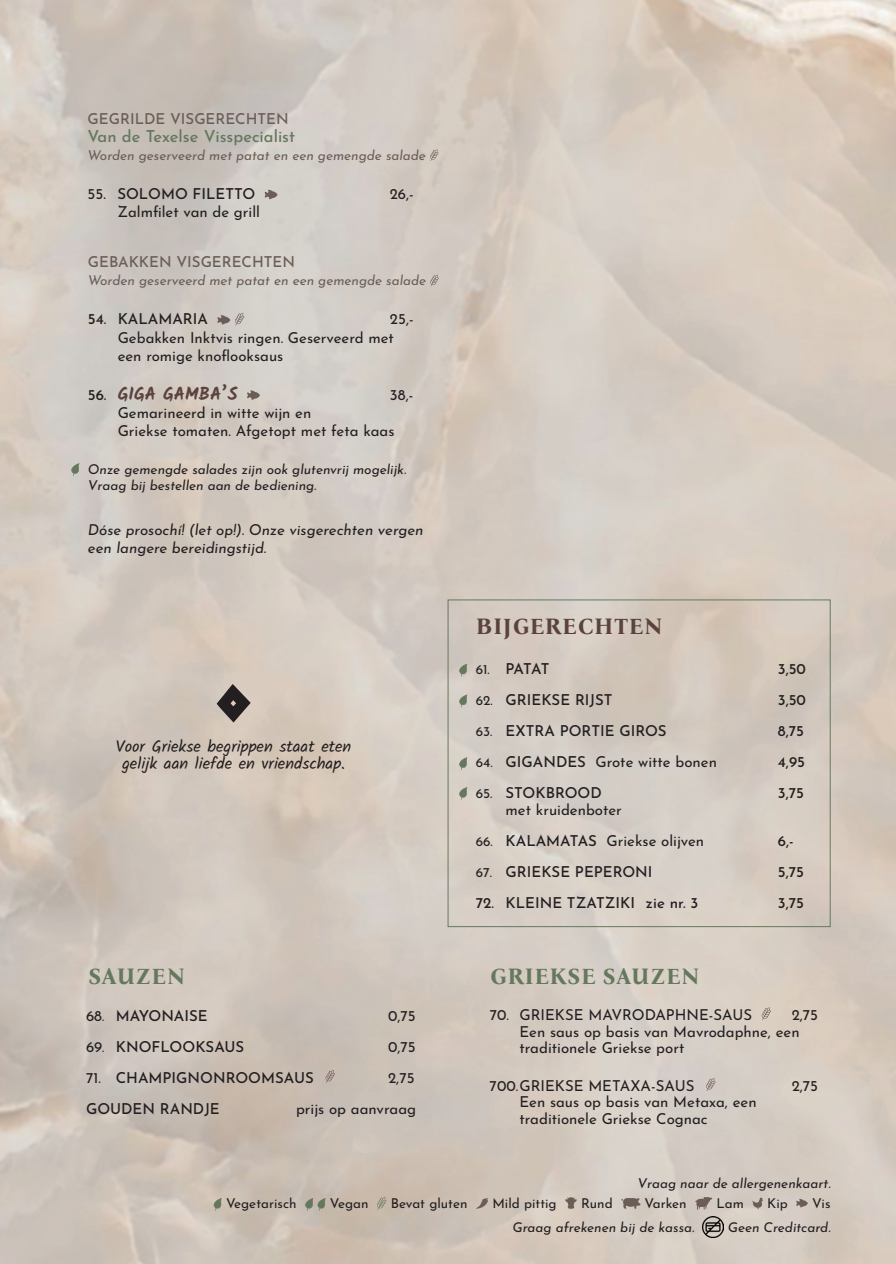
<style>
.page{position:relative;width:896px;height:1264px;background:#fff}
.page>*{position:absolute;margin:0;border:0;box-sizing:border-box;transform-origin:0 0}
.t1{font:700 22.5px "Bona Nova";letter-spacing:.04em;color:#65785e}
.t2{font:700 22.5px "Bona Nova";letter-spacing:.04em;color:#5b423e}
.t3{font:700 18px "Kalam";color:#5b423e}
.t4{font:16.5px/16.5px "Kalam";color:#231f20;text-align:center}
.t5{font:500 16.5px "Josefin Sans";color:#65785e}
.t6{font:15px/18px "Josefin Sans";color:#231f20}
.t7{font:500 15px "Josefin Sans";color:#231f20}
.t8{font:italic 15px/18px "Josefin Sans";color:#231f20}
.t9{font:500 15px "Josefin Sans";color:#6c5e57}
.t10{font:italic 13.5px/16.5px "Josefin Sans";color:#231f20}
.t11{font:italic 13.5px "Josefin Sans";color:#6c5e57}
.t12{font:13.5px "Josefin Sans";color:#231f20}
.s1{font-weight:400}
.s2{font-family:"Josefin Sans";font-weight:500;font-size:15px;color:#231f20}
.s3{font-weight:400;font-size:13.5px}
.s4{font-size:13.5px}
.s5{font-weight:500}
</style>
<div class="page">
<img style="left:0;top:0;width:896px;height:1264px">
<svg style="left:430px;top:149px;width:8px;height:12px"></svg>
<svg style="left:265px;top:190px;width:12px;height:9px"></svg>
<svg style="left:430px;top:275px;width:9px;height:11px"></svg>
<svg style="left:217px;top:313px;width:27px;height:13px"></svg>
<svg style="left:247px;top:390px;width:13px;height:10px"></svg>
<svg style="left:325px;top:1070px;width:10px;height:13px"></svg>
<svg style="left:761px;top:1007px;width:10px;height:13px"></svg>
<svg style="left:706px;top:1078px;width:9px;height:13px"></svg>
<svg style="left:213px;top:1198px;width:9px;height:13px"></svg>
<svg style="left:305px;top:1198px;width:20px;height:13px"></svg>
<svg style="left:377px;top:1197px;width:9px;height:13px"></svg>
<svg style="left:476px;top:1198px;width:12px;height:10px"></svg>
<svg style="left:565px;top:1197px;width:11px;height:11px"></svg>
<svg style="left:621px;top:1198px;width:19px;height:10px"></svg>
<svg style="left:695px;top:1197px;width:17px;height:13px"></svg>
<svg style="left:752px;top:1197px;width:11px;height:12px"></svg>
<svg style="left:796px;top:1199px;width:11px;height:8px"></svg>
<img style="left:702px;top:1216px;width:21px;height:21px">
<svg style="left:217px;top:684px;width:34px;height:38px"></svg>
<svg style="left:459px;top:664px;width:8px;height:12px"></svg>
<svg style="left:459px;top:694px;width:8px;height:13px"></svg>
<svg style="left:459px;top:757px;width:8px;height:13px"></svg>
<svg style="left:459px;top:787px;width:8px;height:13px"></svg>
<svg style="left:71px;top:463px;width:8px;height:13px"></svg>
<div style="left:447px;top:599px;width:383px;height:328px;border:1px solid #65785e"></div>
<p class="t9" style="left:88px;top:107px;width:202px">GEGRILDE VISGERECHTEN</p>
<p class="t5" style="left:88px;top:124px;width:209px">Van de Texelse Visspecialist</p>
<p class="t11" style="left:88px;top:144px;width:340px">Worden geserveerd met patat en een gemengde salade</p>
<p class="t7" style="left:88px;top:183px;width:169px"><span class="s1">55</span>. SOLOMO FILETTO</p>
<p class="t6" style="left:389px;top:184px;width:25px">26,-</p>
<p class="t6" style="left:117px;top:202px;width:144px">Zalmfilet van de grill</p>
<p class="t9" style="left:88px;top:251px;width:208px">GEBAKKEN VISGERECHTEN</p>
<p class="t11" style="left:88px;top:269px;width:340px">Worden geserveerd met patat en een gemengde salade</p>
<p class="t7" style="left:88px;top:308px;width:122px">54. KALAMARIA</p>
<p class="t6" style="left:118px;top:309px;width:297px;text-indent:272px">25,-<br>Gebakken Inktvis ringen. Geserveerd met een romige knoflooksaus</p>
<p class="t3" style="left:88px;top:383px;width:151px"><span class="s2">56.</span> GIGA GAMBA’S</p>
<p class="t6" style="left:390px;top:384px;width:25px">38,-</p>
<p class="t6" style="left:118px;top:402px;width:278px">Gemarineerd in witte wijn en<br>Griekse tomaten. Afgetopt met feta kaas</p>
<p class="t10" style="left:88px;top:459px;width:320px">Onze gemengde salades zijn ook glutenvrij mogelijk.<br>Vraag bij bestellen aan de bediening.</p>
<p class="t8" style="left:88px;top:518px;width:337px">Dóse prosochí! (let op!). Onze visgerechten vergen een langere bereidingstijd.</p>
<p class="t4" style="left:116px;top:739px;width:237px">Voor Griekse begrippen staat eten gelijk aan liefde en vriendschap.</p>
<h1 class="t1" style="left:88px;top:958px;width:98px">SAUZEN</h1>
<p class="t7" style="left:86px;top:1004px;width:123px"><span class="s1">68</span><span class="s3">.</span> MAYONAISE</p>
<p class="t6" style="left:388px;top:1005px;width:29px">0,75</p>
<p class="t7" style="left:86px;top:1035px;width:160px"><span class="s1">69</span><span class="s3">.</span> KNOFLOOKSAUS</p>
<p class="t6" style="left:388px;top:1036px;width:29px">0,75</p>
<p class="t7" style="left:86px;top:1066px;width:229px"><span class="s1">71.</span> CHAMPIGNONROOMSAUS</p>
<p class="t6" style="left:388px;top:1067px;width:28px">2,75</p>
<p class="t7" style="left:86px;top:1097px;width:135px">GOUDEN RANDJE</p>
<p class="t6" style="left:296px;top:1098px;width:121px">prijs op aanvraag</p>
<h1 class="t2" style="left:476px;top:608px;width:187px">BIJGERECHTEN</h1>
<p class="t7" style="left:476px;top:658px;width:75px"><span class="s3">61.</span> PATAT</p>
<p class="t7" style="left:777px;top:658px;width:30px">3,50</p>
<p class="t7" style="left:476px;top:689px;width:138px"><span class="s3">62.</span> GRIEKSE RIJST</p>
<p class="t7" style="left:777px;top:689px;width:30px">3,50</p>
<p class="t7" style="left:476px;top:720px;width:192px"><span class="s3">63.</span> EXTRA PORTIE GIROS</p>
<p class="t7" style="left:777px;top:720px;width:28px">8,75</p>
<p class="t6" style="left:476px;top:752px;width:243px"><span class="s4">64.</span> <span class="s5">GIGANDES</span> Grote witte bonen</p>
<p class="t7" style="left:777px;top:751px;width:29px">4,95</p>
<p class="t7" style="left:476px;top:782px;width:127px"><span class="s3">65.</span> STOKBROOD</p>
<p class="t7" style="left:777px;top:782px;width:28px">3,75</p>
<p class="t6" style="left:505px;top:799px;width:118px">met kruidenboter</p>
<p class="t6" style="left:476px;top:830px;width:230px"><span class="s4">66.</span> <span class="s5">KALAMATAS</span> Griekse olijven</p>
<p class="t7" style="left:777px;top:829px;width:17px">6,-</p>
<p class="t7" style="left:476px;top:860px;width:178px"><span class="s3">67.</span> GRIEKSE PEPERONI</p>
<p class="t7" style="left:777px;top:860px;width:28px">5,75</p>
<p class="t7" style="left:476px;top:891px;width:224px">72. KLEINE TZATZIKI zie nr. 3</p>
<p class="t7" style="left:777px;top:891px;width:28px">3,75</p>
<h1 class="t1" style="left:490px;top:958px;width:211px">GRIEKSE SAUZEN</h1>
<p class="t6" style="left:489px;top:1005px;width:264px">70. GRIEKSE MAVRODAPHNE-SAUS</p>
<p class="t6" style="left:519px;top:1005px;width:300px;line-height:16.5px;text-indent:272px">2,75<br>Een saus op basis van Mavrodaphne, een traditionele Griekse port</p>
<p class="t6" style="left:489px;top:1075px;width:206px">700.GRIEKSE METAXA-SAUS</p>
<p class="t6" style="left:791px;top:1075px;width:28px">2,75</p>
<p class="t6" style="left:519px;top:1093px;width:239px;line-height:16.5px">Een saus op basis van Metaxa, een traditionele Griekse Cognac</p>
<p class="t10" style="left:637px;top:1174px;width:194px">Vraag naar de allergenenkaart.</p>
<p class="t12" style="left:226px;top:1193px;width:72px">Vegetarisch</p>
<p class="t12" style="left:330px;top:1193px;width:40px">Vegan</p>
<p class="t12" style="left:391px;top:1193px;width:78px">Bevat gluten</p>
<p class="t12" style="left:492px;top:1193px;width:66px">Mild pittig</p>
<p class="t12" style="left:581px;top:1193px;width:33px">Rund</p>
<p class="t12" style="left:644px;top:1193px;width:44px">Varken</p>
<p class="t12" style="left:716px;top:1193px;width:29px">Lam</p>
<p class="t12" style="left:767px;top:1193px;width:22px">Kip</p>
<p class="t12" style="left:812px;top:1193px;width:20px">Vis</p>
<p class="t10" style="left:512px;top:1218px;width:183px">Graag afrekenen bij de kassa.</p>
<p class="t10" style="left:727px;top:1218px;width:104px">Geen Creditcard.</p>
</div>
